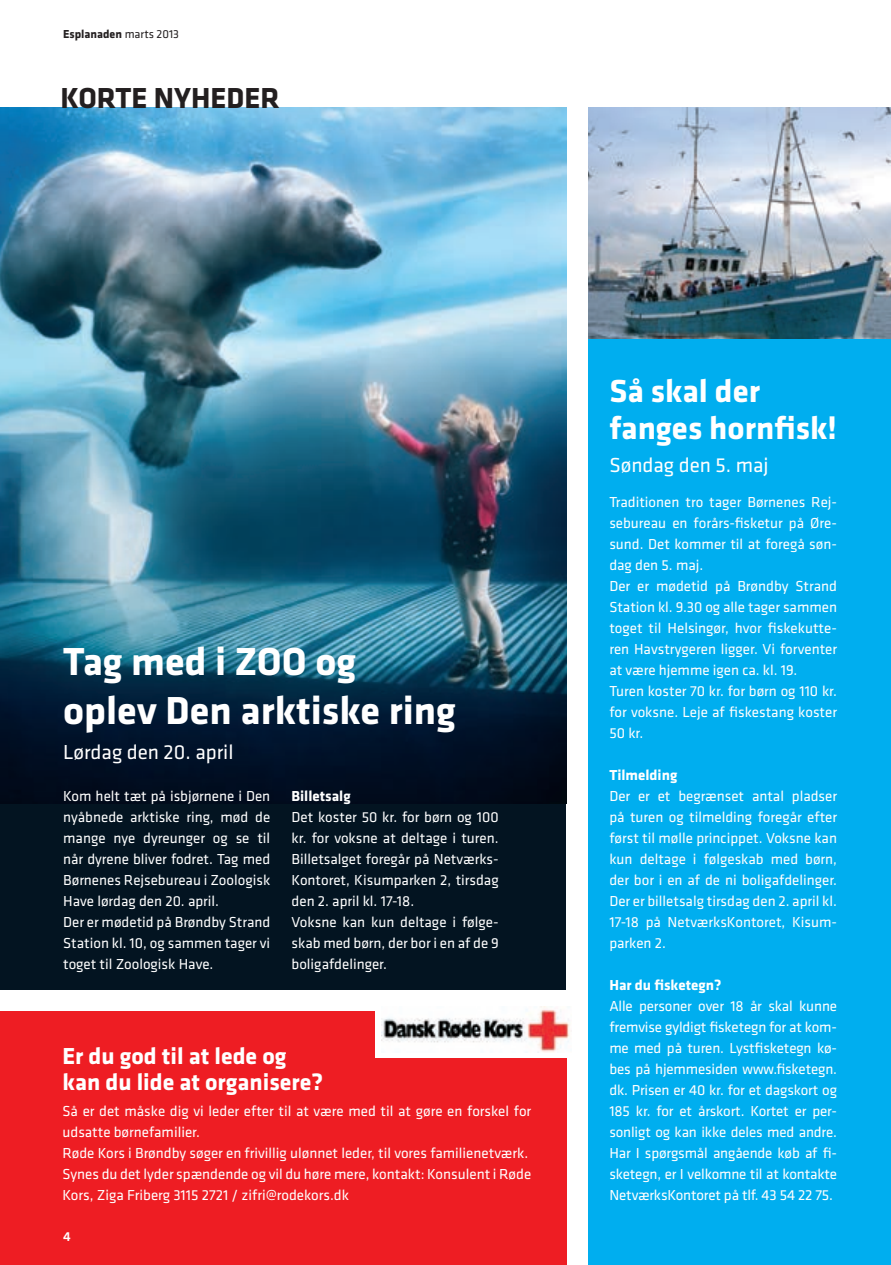
<style>
.page{position:relative;width:891px;height:1265px;background:#fff}
.page>*{position:absolute;margin:0;border:0;box-sizing:border-box;transform-origin:0 0}
.t1{font:700 40.5px/49.5px "Klavika";color:#fff}
.t2{font:700 33px/37.5px "Klavika";color:#fff}
.t3{font:700 30px "Klavika";color:#231f20}
.t4{font:700 24px/25.5px "Klavika";color:#fff}
.t5{font:21px "Klavika";color:#fff}
.t6{font:15px/21px "Klavika";color:#fff}
.t7{font:700 15px "Klavika";color:#fff}
.t8{font:500 13.5px "Klavika";color:#fff}
.t9{font:700 12px "Klavika";color:#231f20}
.s1{font-weight:400}
</style>
<div class="page">
<div style="left:588px;top:276px;width:302px;height:989px;background:#00aeef"></div>
<div style="left:0;top:1011px;width:566px;height:254px;background:#ee1d23"></div>
<div style="left:0;top:791px;width:566px;height:199px;background:#031421"></div>
<img style="left:0;top:108px;width:566px;height:695px">
<img style="left:588px;top:108px;width:302px;height:231px">
<div style="left:374px;top:1007px;width:197px;height:50px;background:#fff"></div>
<img style="left:381px;top:1007px;width:189px;height:46px">
<p class="t9" style="left:63px;top:28px;width:117px">Esplanaden <span class="s1">marts 2013</span></p>
<h3 class="t3" style="left:61px;top:82px;width:220px">KORTE NYHEDER</h3>
<h1 class="t1" style="left:63px;top:637px;width:394px">Tag med i ZOO og oplev Den arktiske ring</h1>
<h3 class="t5" style="left:63px;top:740px;width:172px">Lørdag den 20. april</h3>
<p class="t6" style="left:63px;top:786px;width:208px">Kom helt tæt på isbjørnene i Den nyåbnede arktiske ring, mød de mange nye dyreunger og se til når dyrene bliver fodret. Tag med<br>Børnenes Rejsebureau i Zoologisk<br>Have lørdag den 20. april.<br>Der er mødetid på Brøndby Strand<br>Station kl. 10, og sammen tager vi toget til Zoologisk Have.</p>
<p class="t7" style="left:291px;top:788px;width:60px">Billetsalg</p>
<p class="t6" style="left:291px;top:807px;width:208px">Det koster 50 kr. for børn og 100 kr. for voksne at deltage i turen.<br>Billetsalget foregår på Netværks-<br>Kontoret, Kisumparken 2, tirsdag den 2. april kl. 17-18.<br>Voksne kan kun deltage i følge&shy;skab med børn, der bor i en af de 9 boligafdelinger.</p>
<h3 class="t4" style="left:62px;top:1044px;width:262px">Er du god til at lede og kan du lide at organisere?</h3>
<p class="t6" style="left:62px;top:1101px;width:470px">Så er det måske dig vi leder efter til at være med til at gøre en forskel for udsatte børnefamilier.<br>Røde Kors i Brøndby søger en frivillig ulønnet leder, til vores familienetværk.<br>Synes du det lyder spændende og vil du høre mere, kontakt: Konsulent i Røde Kors, Ziga Friberg 3115 2721 / zifri@rodekors.dk</p>
<p class="t8" style="left:63px;top:1229px;width:9px">4</p>
<h2 class="t2" style="left:609px;top:373px;width:229px">Så skal der fanges hornfisk!</h2>
<h3 class="t5" style="left:609px;top:454px;width:161px">Søndag den 5. maj</h3>
<p class="t6" style="left:609px;top:492px;width:229px">Traditionen tro tager Børnenes Rej&shy;sebureau en forårs-fisketur på Øre&shy;sund. Det kommer til at foregå søn&shy;dag den 5. maj.<br>Der er mødetid på Brøndby Strand<br>Station kl. 9.30 og alle tager sammen toget til Helsingør, hvor fiskekutte&shy;ren Havstrygeren ligger. Vi forventer at være hjemme igen ca. kl. 19.<br>Turen koster 70 kr. for børn og 110 kr. for voksne. Leje af fiskestang koster<br>50 kr.</p>
<p class="t7" style="left:609px;top:767px;width:69px">Tilmelding</p>
<p class="t6" style="left:609px;top:786px;width:229px;text-align:justify">Der er et begrænset antal pladser på turen og tilmelding foregår efter først til mølle princippet. Voksne kan kun deltage i følgeskab med børn, der bor i en af de ni boligafdelinger.<br>Der er billetsalg tirsdag den 2. april kl.<br>17-18 på NetværksKontoret, Kisum&shy;parken 2.</p>
<p class="t7" style="left:609px;top:977px;width:113px">Har du fisketegn?</p>
<p class="t6" style="left:609px;top:996px;width:229px;text-align:justify">Alle personer over 18 år skal kunne fremvise gyldigt fisketegn for at kom&shy;me med på turen. Lystfisketegn kø&shy;bes på hjemmesiden www.fisketegn. dk. Prisen er 40 kr. for et dagskort og 185 kr. for et årskort. Kortet er per&shy;sonligt og kan ikke deles med andre.<br>Har I spørgsmål angående køb af fi&shy;sketegn, er I velkomne til at kontakte NetværksKontoret på tlf. 43 54 22 75.</p>
</div>
